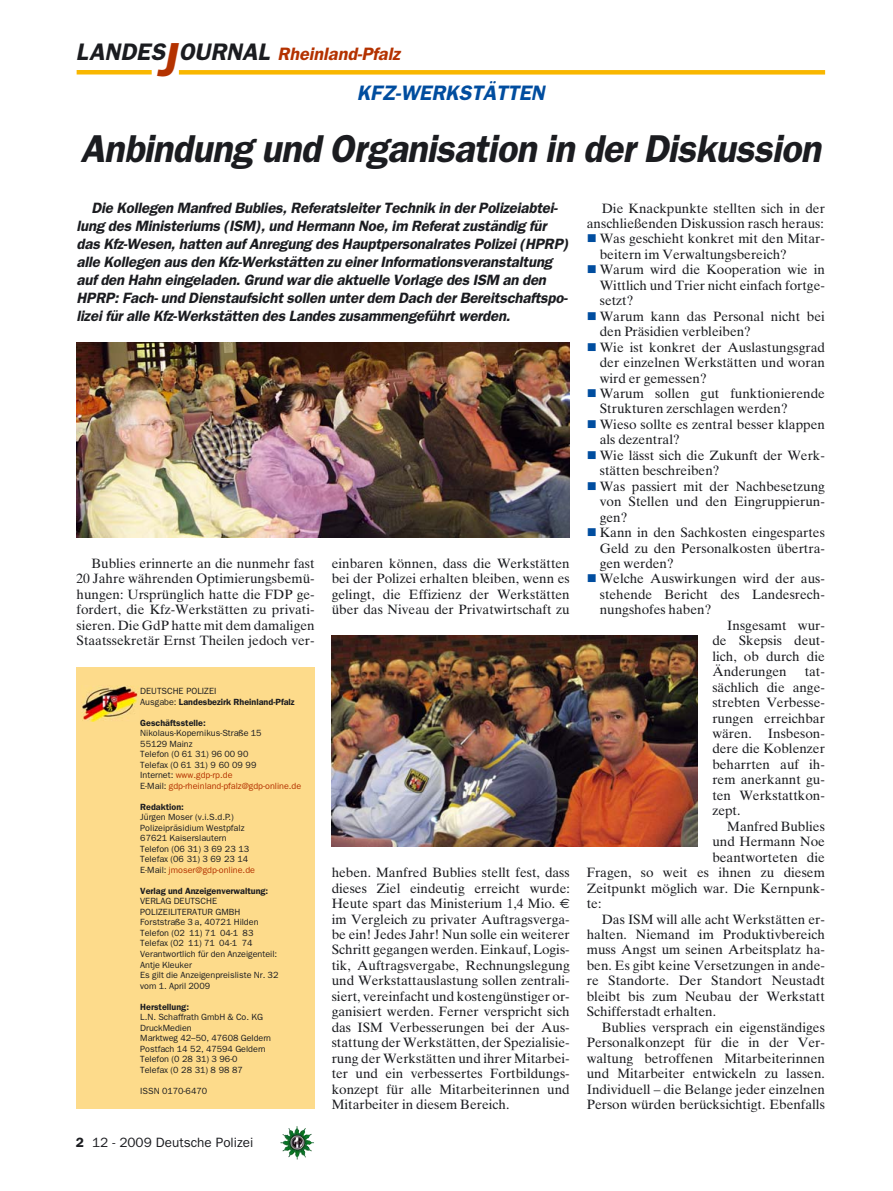
<style>
.page{position:relative;width:893px;height:1191px;background:#fff}
.page>*{position:absolute;margin:0;border:0;box-sizing:border-box;transform-origin:0 0}
.t1{font:italic 600 39px "Franklin Gothic";color:#1b1c20}
.t2{font:italic 600 21px "Franklin Gothic";color:#004d9f}
.t3{font:italic 600 18px "Franklin Gothic";color:#b43200}
.t4{font:italic 600 15px/18px "Franklin Gothic";letter-spacing:-.01em;color:#1b1c20}
.t5{font:13.5px/15.5px "Times Ten";color:#1b1c20;text-align:justify}
.t6{font:13.5px "Franklin Gothic";color:#1b1c20}
.t7{font:9px/10.5px "Franklin Gothic";color:#1b1c20}
.t8{font:600 9px/10.5px "Franklin Gothic";color:#1b1c20}
.s1{font-size:24px;color:#1b1c20}
.s2{font-size:48px}
.s3{font-weight:400}
.s4{color:#b43200}
.s5{font-weight:600}
.s6{font-family:"Euro Sans"}
</style>
<div class="page">
<img style="left:282px;top:1127px;width:32px;height:32px">
<div style="left:76px;top:667px;width:239px;height:442px;background:#fddb8b"></div>
<img style="left:81px;top:685px;width:57px;height:37px">
<hr style="left:77px;top:70px;width:75px;height:4px;background:#f9b700">
<div style="left:179px;top:70px;width:646px;height:5px;background:#f9b700"></div>
<img style="left:77px;top:342px;width:493px;height:195px">
<img style="left:332px;top:636px;width:365px;height:210px">
<h3 class="t3" style="left:76px;top:48px;width:329px"><span class="s1">LANDES</span><span class="s2">J</span><span class="s1">OURNAL</span> Rheinland-Pfalz</h3>
<h2 class="t2" style="left:357px;top:86px;width:193px">KFZ-WERKSTÄTTEN</h2>
<h1 class="t1" style="left:80px;top:135px;width:748px">Anbindung und Organisation in derDiskussion</h1>
<p class="t4" style="left:77px;top:200px;width:496px;text-indent:15px">Die Kollegen Manfred Bublies, Referatsleiter Technik in der Polizeiabtei&shy;lung des Ministeriums (ISM), und Hermann Noe, im Referat zuständig für das Kfz-Wesen, hatten auf Anregung des Hauptpersonalrates Polizei (HPRP) alle Kollegen aus den Kfz-Werkstätten zu einer Informationsveranstaltung auf den Hahn eingeladen. Grund war die aktuelle Vorlage des ISM an den HPRP: Fach- und Dienstaufsicht sollen unter dem Dach der Bereitschaftspo&shy;lizei für alle Kfz-Werkstätten des Landes zusammengeführt werden.</p>
<p class="t5" style="left:77px;top:557px;width:240px;text-indent:15px">Bublies erinnerte an die nunmehr fast 20 Jahre währenden Optimierungsbemü&shy;hungen: Ursprünglich hatte die FDP ge&shy;fordert, die Kfz-Werkstätten zu privati&shy;sieren. Die GdP hatte mit dem damaligen Staatssekretär Ernst Theilen jedoch ver-</p>
<p class="t5" style="left:332px;top:557px;width:240px">einbaren können, dass die Werkstätten bei der Polizei erhalten bleiben, wenn es gelingt, die Effizienz der Werkstätten über das Niveau der Privatwirtschaft zu</p>
<p class="t8" style="left:140px;top:687px;width:156px"><span class="s3">DEUTSCHE POLIZEI<br>Ausgabe:</span> Landesbezirk Rheinland-Pfalz</p>
<p class="t8" style="left:140px;top:718px;width:67px">Geschäftsstelle:</p>
<p class="t7" style="left:140px;top:729px;width:163px">Nikolaus-Kopernikus-Straße 15<br>55129 Mainz<br>Telefon (0 61 31) 96 00 90<br>Telefax (0 61 31) 9 60 09 99<br>Internet: <span class="s4">www.gdp-rp.de<br></span>E-Mail: <span class="s4">gdp-rheinland-pfalz@gdp-online.de</span></p>
<p class="t8" style="left:140px;top:802px;width:45px">Redaktion:</p>
<p class="t7" style="left:140px;top:813px;width:116px">Jürgen Moser (v.i.S.d.P.)<br>Polizeipräsidium Westpfalz<br>67621 Kaiserslautern<br>Telefon (06 31) 3 69 23 13<br>Telefax (06 31) 3 69 23 14<br>E-Mail: <span class="s4">jmoser@gdp-online.de</span></p>
<p class="t8" style="left:140px;top:886px;width:130px">Verlag und Anzeigenverwaltung:</p>
<p class="t7" style="left:140px;top:897px;width:140px">VERLAG DEUTSCHE<br>POLIZEILITERATUR GMBH<br>Forststraße 3 a, 40721 Hilden<br>Telefon (02 11) 71 04-1 83<br>Telefax (02 11) 71 04-1 74<br>Verantwortlich für den Anzeigenteil:<br>Antje Kleuker<br>Es gilt die Anzeigenpreisliste Nr. 32 vom 1. April 2009</p>
<p class="t8" style="left:140px;top:1002px;width:50px">Herstellung:</p>
<p class="t7" style="left:140px;top:1012px;width:132px">L.N. Schaffrath GmbH &amp; Co. KG<br>DruckMedien<br>Marktweg 42–50, 47608 Geldern<br>Postfach 14 52, 47594 Geldern<br>Telefon (0 28 31) 3 96-0<br>Telefax (0 28 31) 8 98 87</p>
<p class="t7" style="left:140px;top:1086px;width:68px">ISSN 0170-6470</p>
<p class="t6" style="left:76px;top:1137px;width:179px"><span class="s5">2</span> 12 - 2009 Deutsche Polizei</p>
<p class="t5" style="left:332px;top:866px;width:240px">heben. Manfred Bublies stellt fest, dass dieses Ziel eindeutig erreicht wurde:<br>Heute spart das Ministerium 1,4 Mio. <span class="s6">€ </span>im Vergleich zu privater Auftragsverga&shy;be ein! Jedes Jahr! Nun solle ein weiterer Schritt gegangen werden. Einkauf, Logis - tik, Auftragsvergabe, Rechnungslegung und Werkstattauslastung sollen zentrali&shy;siert, vereinfacht und kostengünstiger or&shy;ganisiert werden. Ferner verspricht sich das ISM Verbesserungen bei der Aus&shy;stattung der Werkstätten, der Spezialisie&shy;rung der Werkstätten und ihrer Mitarbei&shy;ter und ein verbessertes Fortbildungs&shy;konzept für alle Mitarbeiterinnen und Mitarbeiter in diesem Bereich.</p>
<p class="t5" style="left:602px;top:201px;width:225px">Die Knackpunkte stellten sich in der</p>
<p class="t5" style="left:587px;top:217px;width:239px">anschließenden Diskussion rasch heraus:</p>
<p class="t5" style="left:600px;top:232px;width:227px">Was geschieht konkret mit den Mitar-</p>
<p class="t5" style="left:600px;top:248px;width:189px">beitern im Verwaltungsbereich?</p>
<p class="t5" style="left:600px;top:263px;width:227px">Warum wird die Kooperation wie in</p>
<p class="t5" style="left:600px;top:279px;width:227px">Wittlich und Trier nicht einfach fortge-</p>
<p class="t5" style="left:600px;top:294px;width:35px">setzt?</p>
<p class="t5" style="left:600px;top:310px;width:227px">Warum kann das Personal nicht bei</p>
<p class="t5" style="left:600px;top:325px;width:153px">den Präsidien verbleiben?</p>
<p class="t5" style="left:600px;top:341px;width:227px">Wie ist konkret der Auslastungsgrad</p>
<p class="t5" style="left:600px;top:356px;width:227px">der einzelnen Werkstätten und woran</p>
<p class="t5" style="left:600px;top:371px;width:108px">wird er gemessen?</p>
<p class="t5" style="left:600px;top:387px;width:227px">Warum sollen gut funktionierende</p>
<p class="t5" style="left:600px;top:402px;width:189px">Strukturen zerschlagen werden?</p>
<p class="t5" style="left:600px;top:418px;width:227px">Wieso sollte es zentral besser klappen</p>
<p class="t5" style="left:600px;top:433px;width:82px">als dezentral?</p>
<p class="t5" style="left:600px;top:449px;width:227px">Wie lässt sich die Zukunft der Werk-</p>
<p class="t5" style="left:600px;top:464px;width:121px">stätten beschreiben?</p>
<p class="t5" style="left:600px;top:480px;width:227px">Was passiert mit der Nachbesetzung</p>
<p class="t5" style="left:600px;top:495px;width:227px">von Stellen und den Eingruppierun-</p>
<p class="t5" style="left:600px;top:510px;width:29px">gen?</p>
<p class="t5" style="left:600px;top:526px;width:227px">Kann in den Sachkosten eingespartes</p>
<p class="t5" style="left:600px;top:541px;width:227px">Geld zu den Personalkosten übertra-</p>
<p class="t5" style="left:600px;top:557px;width:76px">gen werden?</p>
<p class="t5" style="left:600px;top:572px;width:227px">Welche Auswirkungen wird der aus-</p>
<p class="t5" style="left:600px;top:588px;width:227px">stehende Bericht des Landesrech-</p>
<p class="t5" style="left:600px;top:603px;width:113px">nungshofes haben?</p>
<p class="t5" style="left:727px;top:619px;width:99px">Insgesamt wur-</p>
<p class="t5" style="left:712px;top:634px;width:114px">de Skepsis deut-</p>
<p class="t5" style="left:712px;top:650px;width:114px">lich, ob durch die</p>
<p class="t5" style="left:712px;top:665px;width:76px">Änderungen</p>
<p class="t5" style="left:712px;top:665px;width:114px;text-indent:92px">tat&shy;sächlich die ange&shy;strebten Verbesse&shy;rungen erreichbar wären. Insbeson&shy;dere die Koblenzer beharrten auf ih&shy;rem anerkannt gu&shy;ten Werkstattkon&shy;zept.</p>
<p class="t5" style="left:727px;top:819px;width:99px">Manfred Bublies</p>
<p class="t5" style="left:712px;top:835px;width:114px">und Hermann Noe</p>
<p class="t5" style="left:712px;top:850px;width:114px">beantworteten die</p>
<p class="t5" style="left:587px;top:866px;width:240px">Fragen, so weit es ihnen zu diesem</p>
<p class="t5" style="left:587px;top:881px;width:240px">Zeitpunkt möglich war. Die Kernpunk-</p>
<p class="t5" style="left:587px;top:897px;width:16px">te:</p>
<p class="t5" style="left:602px;top:912px;width:225px">Das ISM will alle acht Werkstätten er-</p>
<p class="t5" style="left:587px;top:928px;width:240px">halten. Niemand im Produktivbereich</p>
<p class="t5" style="left:587px;top:943px;width:240px">muss Angst um seinen Arbeitsplatz ha-</p>
<p class="t5" style="left:587px;top:959px;width:240px">ben. Es gibt keine Versetzungen in ande-</p>
<p class="t5" style="left:587px;top:974px;width:240px">re Standorte. Der Standort Neustadt</p>
<p class="t5" style="left:587px;top:989px;width:240px">bleibt bis zum Neubau der Werkstatt</p>
<p class="t5" style="left:587px;top:1005px;width:131px">Schifferstadt erhalten.</p>
<p class="t5" style="left:602px;top:1020px;width:225px">Bublies versprach ein eigenständiges</p>
<p class="t5" style="left:587px;top:1036px;width:240px">Personalkonzept für die in der Ver -</p>
<p class="t5" style="left:587px;top:1051px;width:240px">waltung betroffenen Mitarbeiterinnen</p>
<p class="t5" style="left:587px;top:1067px;width:240px">und Mitarbeiter entwickeln zu lassen.</p>
<p class="t5" style="left:587px;top:1082px;width:240px">Individuell – die Belange jeder einzelnen</p>
<p class="t5" style="left:587px;top:1098px;width:240px">Person würden berücksichtigt. Ebenfalls</p>
</div>
